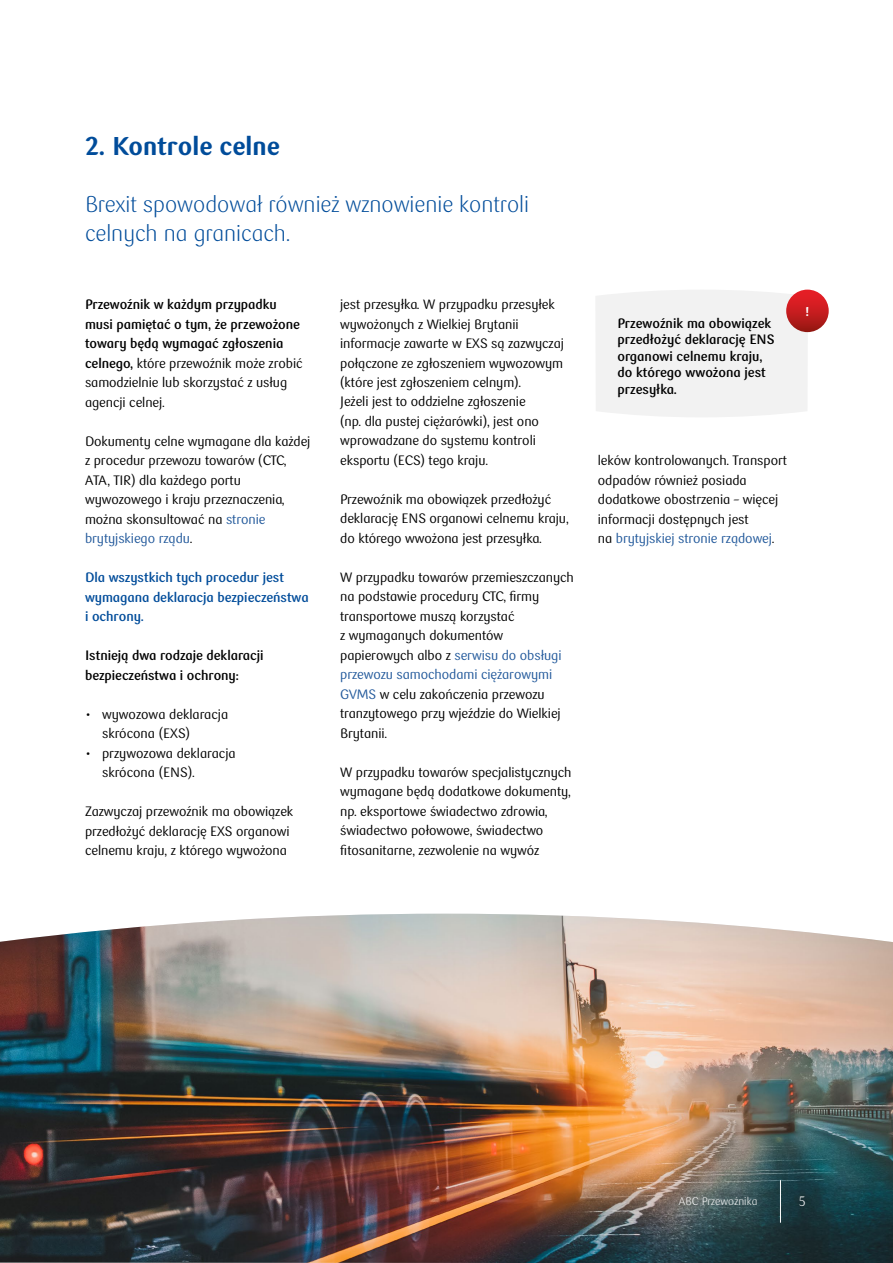
<style>
.page{position:relative;width:893px;height:1263px;background:#fff}
.page>*{position:absolute;margin:0;border:0;box-sizing:border-box;transform-origin:0 0}
.t1{font:900 25.5px "PKO Bank Polski";color:#004c9a}
.t2{font:300 22.5px/29.2px "PKO Bank Polski";color:#004c9a}
.t3{font:13.5px/19.5px "PKO Bank Polski";letter-spacing:-.005em;color:#000}
.t4{font:700 13.5px/19.5px "PKO Bank Polski";letter-spacing:-.005em;color:#000}
.t5{font:700 13.5px/19.5px "PKO Bank Polski";letter-spacing:-.005em;color:#004c9a}
.t6{font:300 13.5px "PKO Bank Polski";color:#fff}
.t7{font:900 12.75px "PKO Bank Polski";color:#fff}
.t8{font:300 10.95px "PKO Bank Polski";letter-spacing:.01em;color:#fff}
.s1{font-weight:400}
.s2{color:#22599b}
</style>
<div class="page">
<img style="left:0;top:914px;width:893px;height:349px">
<hr style="left:780px;top:1180px;width:1px;height:43px;background:#fff">
<div style="left:596px;top:290px;width:212px;height:127px;background:#f2f2f2"></div>
<div style="left:786px;top:290px;width:43px;height:42px;background:linear-gradient(to bottom,#f1212a,#9b1a16);border-radius:21px"></div>
<h1 class="t1" style="left:85px;top:132px;width:196px">2. Kontrole celne</h1>
<h2 class="t2" style="left:85px;top:190px;width:446px">Brexit spowodował również wznowienie kontroli celnych na granicach.</h2>
<p class="t4" style="left:85px;top:295px;width:219px">Przewoźnik w każdym przypadku musi pamiętać o tym, że przewożone towary będą wymagać zgłoszenia celnego, <span class="s1">które przewoźnik może zrobić samodzielnie lub skorzystać z usług agencji celnej.</span></p>
<p class="t3" style="left:85px;top:432px;width:227px">Dokumenty celne wymagane dla każdej z procedur przewozu towarów (CTC,<br>ATA, TIR) dla każdego portu wywozowego i kraju przeznaczenia, można skonsultować na <span class="s2">stronie brytyjskiego rządu</span>.</p>
<p class="t5" style="left:85px;top:568px;width:225px">Dla wszystkich tych procedur jest wymagana deklaracja bezpieczeństwa i ochrony.</p>
<p class="t4" style="left:85px;top:646px;width:180px">Istnieją dwa rodzaje deklaracji bezpieczeństwa i ochrony:</p>
<p class="t3" style="left:102px;top:704px;width:128px;text-indent:-17px">• wywozowa deklaracja skrócona (EXS)</p>
<p class="t3" style="left:102px;top:743px;width:135px;text-indent:-17px">• przywozowa deklaracja skrócona (ENS).</p>
<p class="t3" style="left:85px;top:802px;width:210px">Zazwyczaj przewoźnik ma obowiązek przedłożyć deklarację EXS organowi celnemu kraju, z którego wywożona</p>
<p class="t3" style="left:340px;top:295px;width:225px">jest przesyłka. W przypadku przesyłek wywożonych z Wielkiej Brytanii informacje zawarte w EXS są zazwyczaj połączone ze zgłoszeniem wywozowym (które jest zgłoszeniem celnym).<br>Jeżeli jest to oddzielne zgłoszenie<br>(np. dla pustej ciężarówki), jest ono wprowadzane do systemu kontroli eksportu (ECS) tego kraju.</p>
<p class="t3" style="left:340px;top:490px;width:230px">Przewoźnik ma obowiązek przedłożyć deklarację ENS organowi celnemu kraju, do którego wwożona jest przesyłka.</p>
<p class="t3" style="left:340px;top:568px;width:235px">W przypadku towarów przemieszczanych na podstawie procedury CTC, firmy transportowe muszą korzystać<br>z wymaganych dokumentów papierowych albo z <span class="s2">serwisu do obsługi przewozu samochodami ciężarowymi<br>GVMS</span> w celu zakończenia przewozu tranzytowego przy wjeździe do Wielkiej<br>Brytanii.</p>
<p class="t3" style="left:340px;top:763px;width:233px">W przypadku towarów specjalistycznych wymagane będą dodatkowe dokumenty, np. eksportowe świadectwo zdrowia, świadectwo połowowe, świadectwo fitosanitarne, zezwolenie na wywóz</p>
<p class="t4" style="left:617px;top:315px;width:159px;line-height:16.5px">Przewoźnik ma obowiązek przedłożyć deklarację ENS organowi celnemu kraju, do którego wwożona jest przesyłka.</p>
<p class="t7" style="left:806px;top:304px;width:5px">!</p>
<p class="t3" style="left:598px;top:451px;width:191px">leków kontrolowanych. Transport odpadów również posiada dodatkowe obostrzenia – więcej informacji dostępnych jest<br>na <span class="s2">brytyjskiej stronie rządowej</span>.</p>
<p class="t8" style="left:679px;top:1195px;width:80px">ABC Przewoźnika</p>
<p class="t6" style="left:798px;top:1194px;width:9px">5</p>
</div>
